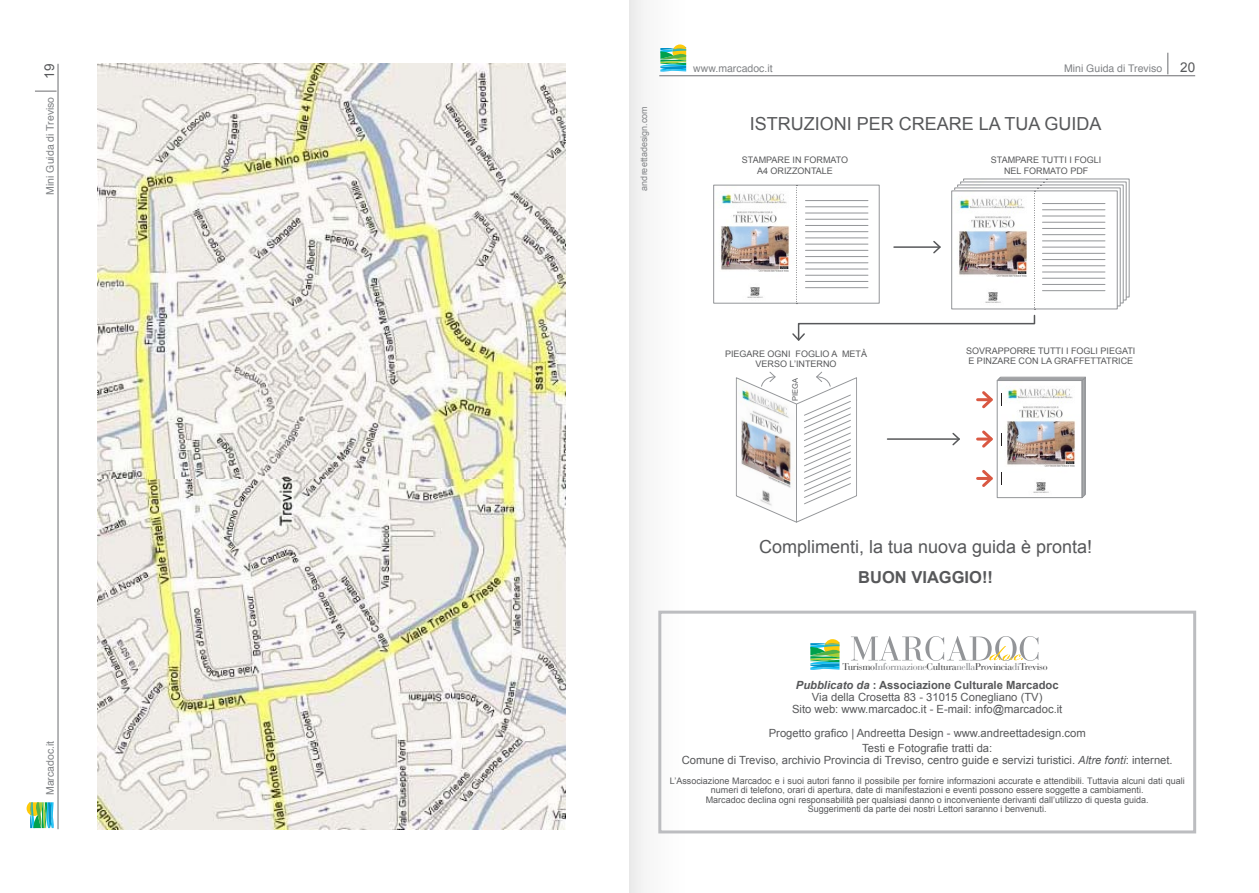
<style>
.page{position:relative;width:1259px;height:893px;background:#fff}
.page>*{position:absolute;margin:0;border:0;box-sizing:border-box;transform-origin:0 0}
.t1{font:18px "Arial";color:#57585a}
.t2{font:700 16.5px "Arial";color:#57585a}
.t3{font:13.5px "Arial";color:#57585a}
.t4{font:11.25px/12px "Arial";color:#57585a;text-align:center}
.t5{font:10.5px "Helvetica";color:#808285}
.t6{font:9.75px "Bauer Bodoni";letter-spacing:-.03em;color:#3e3e3f}
.t7{font:9px/10.5px "Arial";color:#57585a;text-align:center}
.t8{font:9px "Arial";color:#808285}
.t9{font:7.5px "Arial";color:#57585a}
.s1{color:#808285}
.s2{font-weight:700;font-style:italic}
.s3{font-weight:700}
.s4{font-style:italic}
</style>
<div class="page">
<hr style="left:659px;top:75px;width:536px;height:1px;background:#6c6d70">
<svg style="left:1167px;top:53px;width:1px;height:21px"></svg>
<svg style="left:660px;top:44px;width:26px;height:28px"></svg>
<img style="left:97px;top:478px;width:469px;height:351px">
<img style="left:97px;top:64px;width:469px;height:414px">
<hr style="left:58px;top:64px;width:1px;height:765px;background:#6c6d70">
<svg style="left:35px;top:91px;width:22px;height:1px"></svg>
<div style="left:658px;top:611px;width:538px;height:222px;border:3px solid #bcbdc0"></div>
<img style="left:715px;top:187px;width:75px;height:114px">
<div style="left:713px;top:185px;width:166px;height:119px;border:1px solid #939598"></div>
<div style="left:963px;top:179px;width:166px;height:118px;border:1px solid #939598"></div>
<div style="left:960px;top:182px;width:166px;height:118px;border:1px solid #939598"></div>
<div style="left:951px;top:191px;width:166px;height:118px;background:#fff"></div>
<div style="left:951px;top:190px;width:166px;height:119px;border:1px solid #939598"></div>
<svg style="left:791px;top:179px;width:256px;height:162px"></svg>
<hr style="left:887px;top:438px;width:72px;height:2px;background:#57585a">
<svg style="left:951px;top:432px;width:9px;height:14px"></svg>
<hr style="left:977px;top:398px;width:14px;height:3px;background:#d95842">
<hr style="left:977px;top:438px;width:14px;height:3px;background:#d95842">
<hr style="left:977px;top:477px;width:14px;height:3px;background:#d95842">
<img style="left:979px;top:376px;width:107px;height:123px">
<hr style="left:805px;top:200px;width:63px;height:1px;background:#939598">
<hr style="left:805px;top:206px;width:63px;height:1px;background:#939598">
<hr style="left:805px;top:213px;width:63px;height:1px;background:#939598">
<hr style="left:805px;top:219px;width:63px;height:1px;background:#939598">
<hr style="left:805px;top:225px;width:63px;height:1px;background:#939598">
<hr style="left:805px;top:231px;width:63px;height:1px;background:#939598">
<hr style="left:805px;top:238px;width:63px;height:1px;background:#939598">
<hr style="left:805px;top:244px;width:63px;height:1px;background:#939598">
<hr style="left:805px;top:250px;width:63px;height:1px;background:#939598">
<hr style="left:805px;top:256px;width:63px;height:1px;background:#939598">
<hr style="left:805px;top:262px;width:63px;height:1px;background:#939598">
<hr style="left:805px;top:269px;width:63px;height:1px;background:#939598">
<hr style="left:805px;top:275px;width:63px;height:1px;background:#939598">
<hr style="left:805px;top:281px;width:63px;height:1px;background:#939598">
<hr style="left:805px;top:287px;width:63px;height:1px;background:#939598">
<hr style="left:1042px;top:203px;width:63px;height:1px;background:#939598">
<hr style="left:1042px;top:209px;width:63px;height:1px;background:#939598">
<hr style="left:1042px;top:216px;width:63px;height:1px;background:#939598">
<hr style="left:1042px;top:222px;width:63px;height:1px;background:#939598">
<hr style="left:1042px;top:228px;width:63px;height:1px;background:#939598">
<hr style="left:1042px;top:234px;width:63px;height:1px;background:#939598">
<hr style="left:1042px;top:240px;width:63px;height:1px;background:#939598">
<hr style="left:1042px;top:247px;width:63px;height:1px;background:#939598">
<hr style="left:1042px;top:253px;width:63px;height:1px;background:#939598">
<hr style="left:1042px;top:259px;width:63px;height:1px;background:#939598">
<hr style="left:1042px;top:265px;width:63px;height:1px;background:#939598">
<hr style="left:1042px;top:272px;width:63px;height:1px;background:#939598">
<hr style="left:1042px;top:278px;width:63px;height:1px;background:#939598">
<hr style="left:1042px;top:284px;width:63px;height:1px;background:#939598">
<hr style="left:1042px;top:290px;width:63px;height:1px;background:#939598">
<svg style="left:736px;top:371px;width:121px;height:152px"></svg>
<svg style="left:810px;top:639px;width:29px;height:31px"></svg>
<svg style="left:851px;top:636px;width:187px;height:25px"></svg>
<svg style="left:27px;top:802px;width:27px;height:26px"></svg>
<h3 class="t3" style="left:41px;top:79px;width:17px;rotate:-90deg">19</h3>
<p class="t5" style="left:42px;top:195px;width:100px;rotate:-90deg">Mini Guida di Treviso</p>
<p class="t5" style="left:42px;top:795px;width:56px;rotate:-90deg">Marcadoc.it</p>
<p class="t8" style="left:638px;top:190px;width:86px;rotate:-90deg">andreettadesign.com</p>
<p class="t5" style="left:693px;top:60px;width:81px">www.marcadoc.it</p>
<p class="t5" style="left:1064px;top:60px;width:100px">Mini Guida di Treviso</p>
<h3 class="t3" style="left:1180px;top:58px;width:17px">20</h3>
<h1 class="t1" style="left:749px;top:112px;width:353px">ISTRUZIONI PER CREARE LA TUA GUIDA</h1>
<p class="t7" style="left:742px;top:155px;width:108px">STAMPARE IN FORMATO<br>A4 ORIZZONTALE</p>
<p class="t7" style="left:991px;top:155px;width:112px">STAMPARE TUTTI I FOGLI<br>NEL FORMATO PDF</p>
<p class="t7" style="left:725px;top:348px;width:144px">PIEGARE OGNI FOGLIO A METÀ<br>VERSO L’INTERNO</p>
<p class="t9" style="left:790px;top:401px;width:24px;rotate:-90deg">PIEGA</p>
<p class="t7" style="left:966px;top:345px;width:171px;text-align:left">SOVRAPPORRE TUTTI I FOGLI PIEGATI<br>E PINZARE CON LA GRAFFETTATRICE</p>
<h1 class="t1" style="left:759px;top:535px;width:335px">Complimenti, la tua nuova guida è pronta!</h1>
<h2 class="t2" style="left:858px;top:567px;width:136px">BUON VIAGGIO!!</h2>
<p class="t6" style="left:842px;top:660px;width:207px">Turismo<span class="s1">Informazione</span>Cultura<span class="s1">nella</span>Provincia<span class="s1">di</span>Treviso</p>
<p class="t4" style="left:792px;top:679px;width:272px"><span class="s2">Pubblicato da</span> <span class="s3">: Associazione Culturale Marcadoc<br></span>Via della Crosetta 83 - 31015 Conegliano (TV)<br>Sito web: www.marcadoc.it - E-mail: info@marcadoc.it</p>
<p class="t4" style="left:769px;top:725px;width:318px;line-height:15px">Progetto grafico | Andreetta Design - www.andreettadesign.com<br>Testi e Fotografie tratti da:</p>
<p class="t4" style="left:682px;top:754px;width:492px">Comune di Treviso, archivio Provincia di Treviso, centro guide e servizi turistici. <span class="s4">Altre fonti</span>: internet.</p>
<p class="t7" style="left:670px;top:776px;width:516px;line-height:9.3px">L’Associazione Marcadoc e i suoi autori fanno il possibile per fornire informazioni accurate e attendibili. Tuttavia alcuni dati quali numeri di telefono, orari di apertura, date di manifestazioni e eventi possono essere soggette a cambiamenti.<br>Marcadoc declina ogni responsabilità per qualsiasi danno o inconveniente derivanti dall’utilizzo di questa guida.<br>Suggerimenti da parte dei nostri Lettori saranno i benvenuti.</p>
</div>
